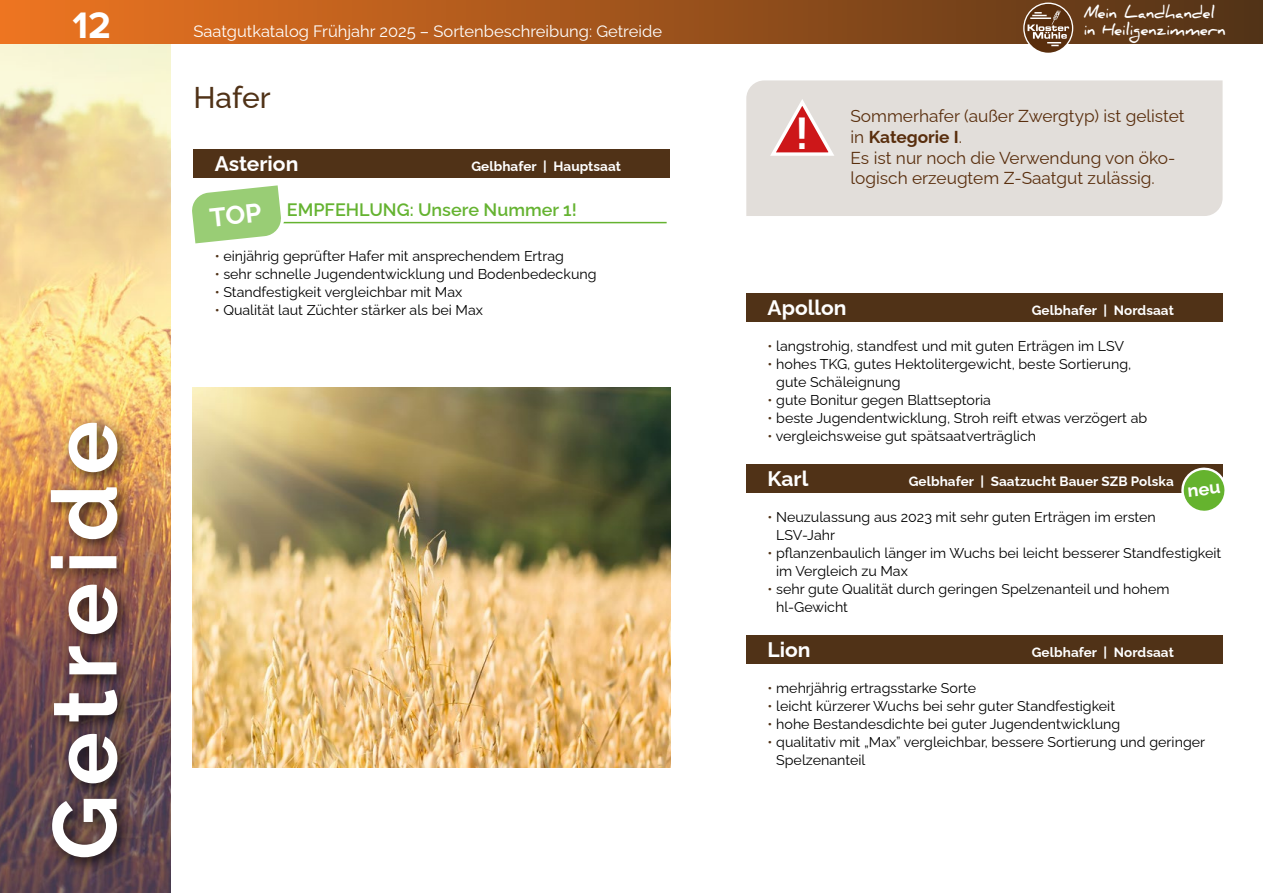
<style>
.page{position:relative;width:1263px;height:893px;background:#fff}
.page>*{position:absolute;margin:0;border:0;box-sizing:border-box;transform-origin:0 0}
.t1{font:700 90px "Raleway";letter-spacing:.1em;color:#fff}
.t2{font:700 46.8px "Eurostile";color:#fff}
.t3{font:700 38.25px "Proxima Nova";color:#fff}
.t4{font:500 30px "Raleway";letter-spacing:-.005em;color:#503217}
.t5{font:700 21px "Raleway";color:#fff}
.t6{font:600 18px "Raleway";color:#65b331}
.t7{font:17.25px/21px "Raleway";color:#592e0d}
.t8{font:16.5px "Raleway";color:#fff}
.t9{font:700 16.05px/17px "Daniel";color:#fff;scale:.93 1}
.t10{font:14.25px/18px "Raleway";color:#000}
.t11{font:700 13.5px "Raleway";letter-spacing:.005em;color:#fff}
.s1{color:#503217}
.s2{font-weight:700}
</style>
<div class="page">
<img style="left:0;top:44px;width:171px;height:849px">
<div style="left:41px;top:413px;width:94px;height:463px;background:#000;opacity:.75"></div>
<div style="left:0;top:0;width:1263px;height:44px;background:linear-gradient(to right,#ee7420,#53351a)"></div>
<svg style="left:1023px;top:3px;width:50px;height:51px"></svg>
<svg style="left:1024px;top:4px;width:48px;height:49px"></svg>
<svg style="left:1027px;top:10px;width:42px;height:36px;background:#86674f"></svg>
<div style="left:746px;top:80px;width:476px;height:136px;background:#e2deda"></div>
<div style="left:193px;top:149px;width:477px;height:29px;background:#503217"></div>
<svg style="left:767px;top:98px;width:70px;height:59px;background:#dfa7a5"></svg>
<img style="left:193px;top:387px;width:477px;height:380px">
<hr style="left:254px;top:222px;width:413px;height:1px;background:#65b331">
<div style="left:746px;top:293px;width:476px;height:29px;background:#503217"></div>
<div style="left:746px;top:464px;width:476px;height:29px;background:#503217"></div>
<div style="left:746px;top:635px;width:476px;height:29px;background:#503217"></div>
<svg style="left:192px;top:185px;width:93px;height:59px"></svg>
<svg style="left:1181px;top:468px;width:44px;height:43px"></svg>
<h3 class="t3" style="left:72px;top:-3px;width:40px">12</h3>
<h1 class="t1" style="left:13px;top:860px;width:441px;rotate:-90deg">Getreide</h1>
<p class="t8" style="left:193px;top:18px;width:470px">Saatgutkatalog Frühjahr 2025 – Sortenbeschreibung: Getreide</p>
<h3 class="t4" style="left:193px;top:73px;width:79px">Hafer</h3>
<h3 class="t5" style="left:215px;top:147px;width:85px">Asterion</h3>
<p class="t11" style="left:471px;top:155px;width:151px">Gelbhafer | Hauptsaat</p>
<p class="t6" style="left:287px;top:195px;width:291px">EMPFEHLUNG: Unsere Nummer 1!</p>
<p class="t10" style="left:215px;top:245px;width:351px"><span class="s1">•</span> einjährig geprüfter Hafer mit ansprechendem Ertrag</p>
<p class="t10" style="left:215px;top:263px;width:383px"><span class="s1">•</span> sehr schnelle Jugendentwicklung und Bodenbedeckung</p>
<p class="t10" style="left:215px;top:281px;width:249px"><span class="s1">•</span> Standfestigkeit vergleichbar mit Max</p>
<p class="t10" style="left:215px;top:299px;width:270px"><span class="s1">•</span> Qualität laut Züchter stärker als bei Max</p>
<h2 class="t2" style="left:796px;top:109px;width:14px">!</h2>
<p class="t9" style="left:1084px;top:4px;width:154px">Mein Landhandel in Heiligenzimmern</p>
<p class="t7" style="left:850px;top:103px;width:336px">Sommerhafer (außer Zwergtyp) ist gelistet in <span class="s2">Kategorie I</span>.<br>Es ist nur noch die Verwendung von öko&shy;logisch erzeugtem Z-Saatgut zulässig.</p>
<h3 class="t5" style="left:767px;top:291px;width:80px">Apollon</h3>
<p class="t11" style="left:1032px;top:299px;width:144px">Gelbhafer | Nordsaat</p>
<p class="t10" style="left:767px;top:335px;width:358px"><span class="s1">•</span> langstrohig, standfest und mit guten Erträgen im LSV</p>
<p class="t10" style="left:776px;top:353px;width:357px;text-indent:-9px"><span class="s1">•</span> hohes TKG, gutes Hektolitergewicht, beste Sortierung, gute Schäleignung</p>
<p class="t10" style="left:767px;top:389px;width:225px"><span class="s1">•</span> gute Bonitur gegen Blattseptoria</p>
<p class="t10" style="left:767px;top:407px;width:381px"><span class="s1">•</span> beste Jugendentwicklung, Stroh reift etwas verzögert ab</p>
<p class="t10" style="left:767px;top:425px;width:270px"><span class="s1">•</span> vergleichsweise gut spätsaatverträglich</p>
<h3 class="t5" style="left:767px;top:462px;width:42px">Karl</h3>
<p class="t11" style="left:909px;top:470px;width:267px">Gelbhafer | Saatzucht Bauer SZB Polska</p>
<p class="t10" style="left:776px;top:506px;width:381px;text-indent:-9px"><span class="s1">•</span> Neuzulassung aus 2023 mit sehr guten Erträgen im ersten<br>LSV-Jahr</p>
<p class="t10" style="left:776px;top:542px;width:447px;text-indent:-9px"><span class="s1">•</span> pflanzenbaulich länger im Wuchs bei leicht besserer Standfestigkeit im Vergleich zu Max</p>
<p class="t10" style="left:776px;top:578px;width:395px;text-indent:-9px"><span class="s1">•</span> sehr gute Qualität durch geringen Spelzenanteil und hohem hl-Gewicht</p>
<h3 class="t5" style="left:767px;top:633px;width:45px">Lion</h3>
<p class="t11" style="left:1032px;top:641px;width:144px">Gelbhafer | Nordsaat</p>
<p class="t10" style="left:767px;top:677px;width:210px"><span class="s1">•</span> mehrjährig ertragsstarke Sorte</p>
<p class="t10" style="left:767px;top:695px;width:349px"><span class="s1">•</span> leicht kürzerer Wuchs bei sehr guter Standfestigkeit</p>
<p class="t10" style="left:767px;top:713px;width:354px"><span class="s1">•</span> hohe Bestandesdichte bei guter Jugendentwicklung</p>
<p class="t10" style="left:776px;top:731px;width:430px;text-indent:-9px"><span class="s1">•</span> qualitativ mit „Max” vergleichbar, bessere Sortierung und geringer<br>Spelzenanteil</p>
</div>
